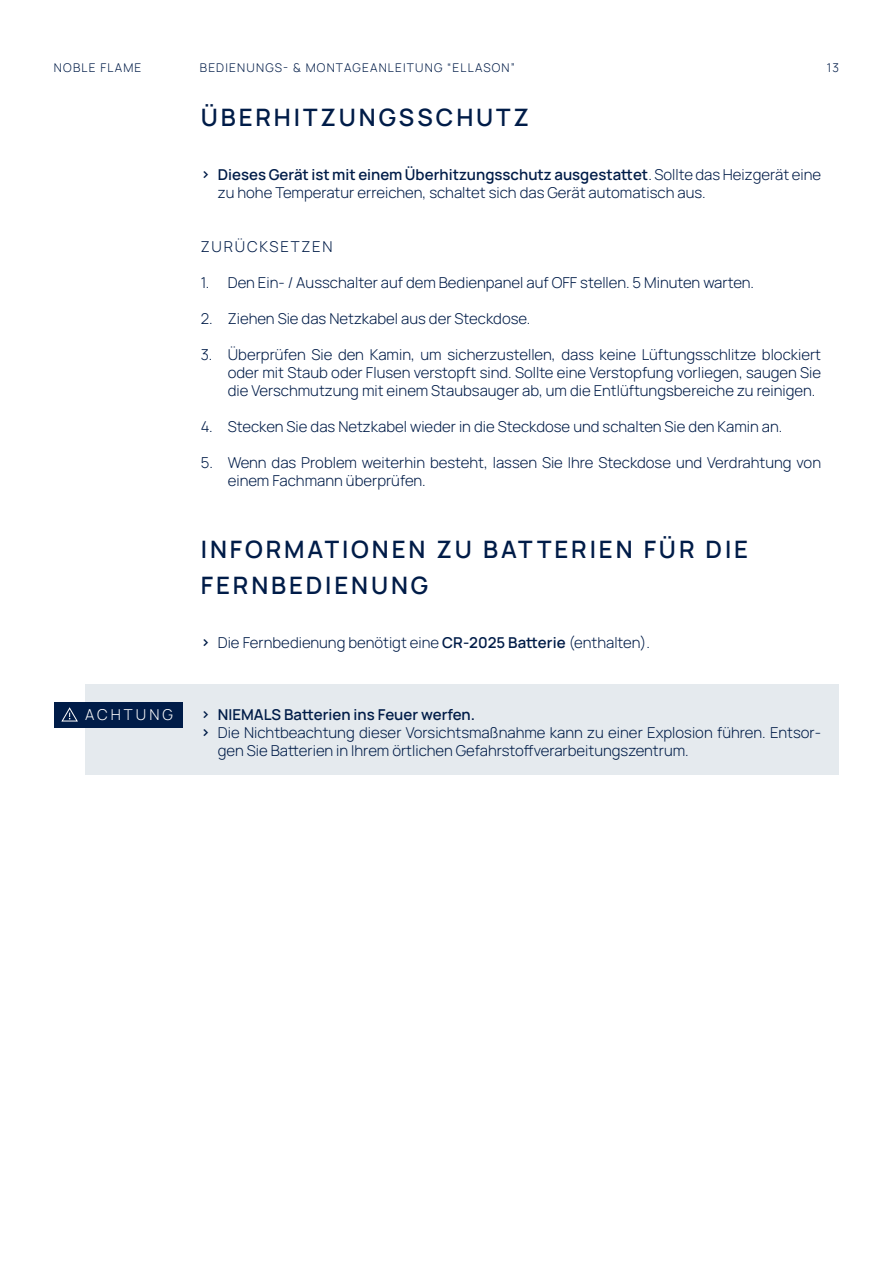
<style>
.page{position:relative;width:893px;height:1263px;background:#fff}
.page>*{position:absolute;margin:0;border:0;box-sizing:border-box;transform-origin:0 0}
.t1{font:600 24px/36px "Manrope";letter-spacing:.12em;color:#001c48}
.t2{font:300 15px/18px "Manrope";color:#001c48}
.t3{font:600 15px "Manrope";color:#001c48}
.t4{font:300 15px "Manrope";letter-spacing:.12em;color:#001c48}
.t5{font:300 15px "Manrope";letter-spacing:.2em;color:#fff}
.t6{font:300 12px "Manrope";letter-spacing:.1em;color:#001c48}
.s1{font-weight:600}
</style>
<div class="page">
<div style="left:85px;top:684px;width:754px;height:90px;background:#e5eaee"></div>
<div style="left:54px;top:702px;width:129px;height:25px;background:#001c48"></div>
<svg style="left:61px;top:707px;width:17px;height:15px"></svg>
<p class="t6" style="left:54px;top:59px;width:89px">NOBLE FLAME</p>
<p class="t6" style="left:200px;top:59px;width:317px">BEDIENUNGS- &amp; MONTAGEANLEITUNG “ELLASON”</p>
<p class="t6" style="left:827px;top:59px;width:14px">13</p>
<h1 class="t1" style="left:201px;top:98px;width:330px">ÜBERHITZUNGSSCHUTZ</h1>
<p class="t2" style="left:218px;top:165px;width:605px"><span class="s1">Dieses Gerät ist mit einem Überhitzungsschutz ausgestattet</span>. Sollte das Heizgerät eine zu hohe Temperatur erreichen, schaltet sich das Gerät automatisch aus.</p>
<p class="t4" style="left:201px;top:236px;width:133px">ZURÜCKSETZEN</p>
<p class="t2" style="left:201px;top:273px;width:555px">1. Den Ein- / Ausschalter auf dem Bedienpanel auf OFF stellen. 5 Minuten warten.</p>
<p class="t2" style="left:201px;top:309px;width:331px">2. Ziehen Sie das Netzkabel aus der Steckdose.</p>
<p class="t2" style="left:228px;top:345px;width:595px;text-align:justify;text-indent:-27px">3. Überprüfen Sie den Kamin, um sicherzustellen, dass keine Lüftungsschlitze blockiert oder mit Staub oder Flusen verstopft sind. Sollte eine Verstopfung vorliegen, saugen Sie die Verschmutzung mit einem Staubsauger ab, um die Entlüftungsbereiche zu reinigen.</p>
<p class="t2" style="left:201px;top:417px;width:583px">4. Stecken Sie das Netzkabel wieder in die Steckdose und schalten Sie den Kamin an.</p>
<p class="t2" style="left:228px;top:453px;width:595px;text-indent:-27px">5. Wenn das Problem weiterhin besteht, lassen Sie Ihre Steckdose und Verdrahtung von einem Fachmann überprüfen.</p>
<h1 class="t1" style="left:201px;top:530px;width:549px">INFORMATIONEN ZU BATTERIEN FÜR DIE<br>FERNBEDIENUNG</h1>
<p class="t5" style="left:85px;top:704px;width:89px">ACHTUNG</p>
<p class="t2" style="left:218px;top:633px;width:434px">Die Fernbedienung benötigt eine <span class="s1">CR-2025 Batterie</span> (enthalten).</p>
<p class="t3" style="left:218px;top:704px;width:259px">NIEMALS Batterien ins Feuer werfen.</p>
<p class="t2" style="left:218px;top:723px;width:605px">Die Nichtbeachtung dieser Vorsichtsmaßnahme kann zu einer Explosion führen. Entsor&shy;gen Sie Batterien in Ihrem örtlichen Gefahrstoffverarbeitungszentrum.</p>
</div>
